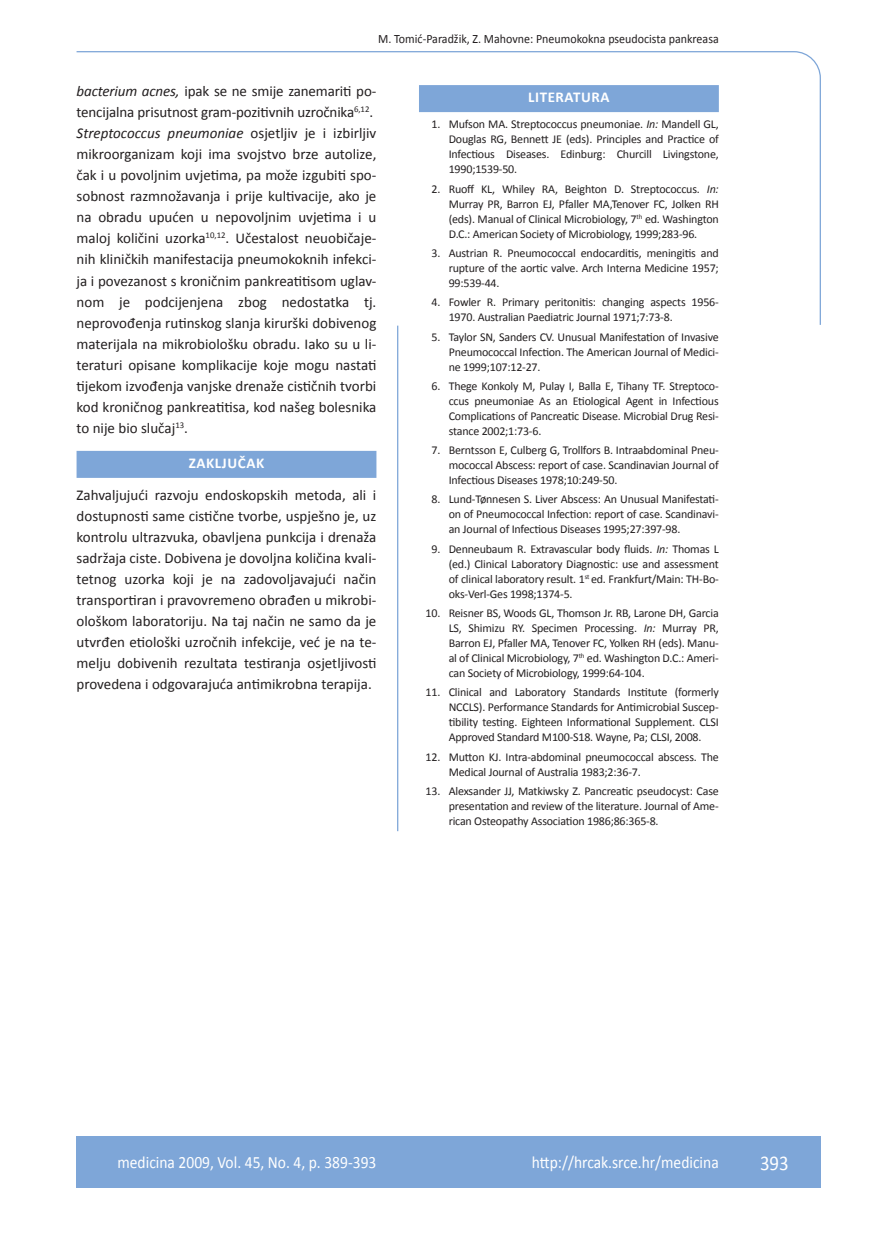
<style>
.page{position:relative;width:872px;height:1234px;background:#fff}
.page>*{position:absolute;margin:0;border:0;box-sizing:border-box;transform-origin:0 0}
.t1{font:21px "Calibri";color:#fff;scale:.9 1}
.t2{font:17.25px "Calibri";color:#fff;scale:.9 1}
.osnovni_tekst{font:15px/21px "Calibri";letter-spacing:-.01em;color:#231f20;text-align:justify}
.naslov_ruler{font:700 15px "Calibri";letter-spacing:.04em;color:#fff}
.glava{font:12.75px "Calibri";color:#231f20;scale:.94 1}
.literatura{font:12px/15px "Calibri";letter-spacing:-.015em;color:#231f20;text-align:justify}
.s1{font-style:italic}
</style>
<div class="page">
<svg style="left:76px;top:51px;width:745px;height:275px"></svg>
<hr style="left:397px;top:325px;width:1px;height:506px;background:#7ea6d8">
<div style="left:77px;top:1135px;width:744px;height:51px;background:#7ea6d8"></div>
<div style="left:77px;top:451px;width:299px;height:27px;background:#7ea6d8"></div>
<div style="left:419px;top:85px;width:300px;height:27px;background:#7ea6d8"></div>
<p class="glava" style="left:378px;top:30px;width:364px">M. Tomić-Paradžik, Z. Mahovne: Pneumokokna pseudocista pankreasa</p>
<p class="osnovni_tekst" style="left:77px;top:80px;width:301px"><span class="s1">bacterium acnes,</span> ipak se ne smije zanemariti po&shy;tencijalna prisutnost gram-pozitivnih uzročnika<sup>6,12</sup>.</p>
<p class="osnovni_tekst" style="left:77px;top:122px;width:301px"><span class="s1">Streptococcus pneumoniae</span> osjetljiv je i izbirljiv mikroorganizam koji ima svojstvo brze autolize, čak i u povoljnim uvjetima, pa može izgubiti spo&shy;sobnost razmnožavanja i prije kultivacije, ako je na obradu upućen u nepovoljnim uvjetima i u maloj količini uzorka<sup>10,12</sup>. Učestalost neuobičaje&shy;nih kliničkih manifestacija pneumokoknih infekci&shy;ja i povezanost s kroničnim pankreatitisom uglav&shy;nom je podcijenjena zbog nedostatka tj. neprovođenja rutinskog slanja kirurški dobivenog materijala na mikrobiološku obradu. Iako su u li&shy;teraturi opisane komplikacije koje mogu nastati tijekom izvođenja vanjske drenaže cističnih tvorbi kod kroničnog pankreatitisa, kod našeg bolesnika to nije bio slučaj<sup>13</sup>.</p>
<p class="naslov_ruler" style="left:189px;top:454px;width:77px">ZAKLJUČAK</p>
<p class="osnovni_tekst" style="left:77px;top:484px;width:301px">Zahvaljujući razvoju endoskopskih metoda, ali i dostupnosti same cistične tvorbe, uspješno je, uz kontrolu ultrazvuka, obavljena punkcija i drenaža sadržaja ciste. Dobivena je dovoljna količina kvali&shy;tetnog uzorka koji je na zadovoljavajući način transportiran i pravovremeno obrađen u mikrobi&shy;ološkom laboratoriju. Na taj način ne samo da je utvrđen etiološki uzročnih infekcije, već je na te&shy;melju dobivenih rezultata testiranja osjetljivosti provedena i odgovarajuća antimikrobna terapija.</p>
<p class="naslov_ruler" style="left:528px;top:88px;width:83px">LITE RATU RA</p>
<p class="literatura" style="left:449px;top:116px;width:271px;text-indent:-17px">1. Mufson MA. Streptococcus pneumoniae. <span class="s1">In:</span> Mandell GL, Douglas RG, Bennett JE (eds). Principles and Practice of Infectious Diseases. Edinburg: Churcill Livingstone, 1990;1539-50.</p>
<p class="literatura" style="left:449px;top:181px;width:272px;text-indent:-17px">2. Ruoff KL, Whiley RA, Beighton D. Streptococcus. <span class="s1">In:<br></span>Murray PR, Barron EJ, Pfaller MA,Tenover FC, Jolken RH (eds). Manual of Clinical Microbiology, 7<sup>th</sup> ed. Washington D.C.: American Society of Microbiology, 1999;283-96.</p>
<p class="literatura" style="left:449px;top:245px;width:271px;text-indent:-17px">3. Austrian R. Pneumococcal endocarditis, meningitis and rupture of the aortic valve. Arch Interna Medicine 1957; 99:539-44.</p>
<p class="literatura" style="left:449px;top:294px;width:271px;text-indent:-17px">4. Fowler R. Primary peritonitis: changing aspects 1956-<br>1970. Australian Paediatric Journal 1971;7:73-8.</p>
<p class="literatura" style="left:449px;top:328px;width:271px;text-indent:-17px">5. Taylor SN, Sanders CV. Unusual Manifestation of Invasive Pneumococcal Infection. The American Journal of Medici&shy;ne 1999;107:12-27.</p>
<p class="literatura" style="left:449px;top:378px;width:271px;text-indent:-17px">6. Thege Konkoly M, Pulay I, Balla E, Tihany TF. Streptoco&shy;ccus pneumoniae As an Etiological Agent in Infectious Complications of Pancreatic Disease. Microbial Drug Resi&shy;stance 2002;1:73-6.</p>
<p class="literatura" style="left:449px;top:442px;width:271px;text-indent:-17px">7. Berntsson E, Culberg G, Trollfors B. Intraabdominal Pneu&shy;mococcal Abscess: report of case. Scandinavian Journal of Infectious Diseases 1978;10:249-50.</p>
<p class="literatura" style="left:449px;top:491px;width:271px;text-indent:-17px">8. Lund-Tønnesen S. Liver Abscess: An Unusual Manifestati&shy;on of Pneumococcal Infection: report of case. Scandinavi&shy;an Journal of Infectious Diseases 1995;27:397-98.</p>
<p class="literatura" style="left:449px;top:540px;width:271px;text-indent:-17px">9. Denneubaum R. Extravascular body fluids. <span class="s1">In:</span> Thomas L (ed.) Clinical Laboratory Diagnostic: use and assessment of clinical laboratory result. 1<sup>st</sup> ed. Frankfurt/Main: TH-Bo&shy;oks-Verl-Ges 1998;1374-5.</p>
<p class="literatura" style="left:449px;top:605px;width:272px;text-indent:-23px">10. Reisner BS, Woods GL, Thomson Jr. RB, Larone DH, Garcia LS, Shimizu RY. Specimen Processing. <span class="s1">In:</span> Murray PR, Barron EJ, Pfaller MA, Tenover FC, Yolken RH (eds). Manu&shy;al of Clinical Microbiology, 7<sup>th</sup> ed. Washington D.C.: Ameri&shy;can Society of Microbiology, 1999:64-104.</p>
<p class="literatura" style="left:449px;top:684px;width:271px;text-indent:-23px">11. Clinical and Laboratory Standards Institute (formerly NCCLS). Performance Standards for Antimicrobial Suscep&shy;tibility testing. Eighteen Informational Supplement. CLSI Approved Standard M100-S18. Wayne, Pa; CLSI, 2008.</p>
<p class="literatura" style="left:449px;top:748px;width:271px;text-indent:-23px">12. Mutton KJ. Intra-abdominal pneumococcal abscess. The<br>Medical Journal of Australia 1983;2:36-7.</p>
<p class="literatura" style="left:449px;top:782px;width:271px;text-indent:-23px">13. Alexsander JJ, Matkiwsky Z. Pancreatic pseudocyst: Case presentation and review of the literature. Journal of Ame&shy;rican Osteopathy Association 1986;86:365-8.</p>
<p class="t2" style="left:117px;top:1151px;width:289px">medicina 2009, Vol. 45, No. 4, p. 389-393</p>
<p class="t2" style="left:532px;top:1151px;width:209px">http://hrcak.srce.hr/medicina</p>
<p class="t1" style="left:760px;top:1149px;width:33px">393</p>
</div>
